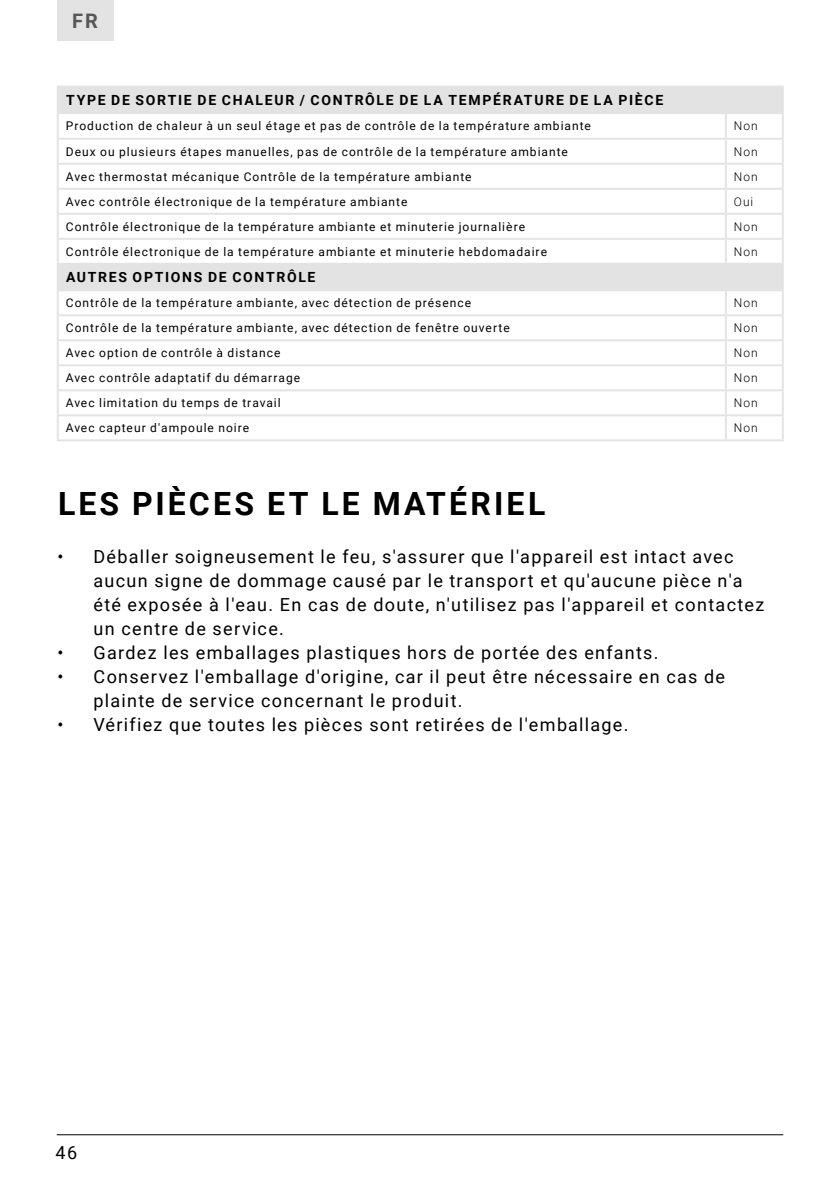
<style>
.page{position:relative;width:840px;height:1191px;background:#fff}
.page>*{position:absolute;margin:0;border:0;box-sizing:border-box;transform-origin:0 0}
.t1{font:700 32px "Roboto";letter-spacing:.1em;color:#000}
.t2{font:700 20px "Roboto";color:#575756}
.t3{font:18px/24px "Roboto";letter-spacing:.07em;color:#000}
.t4{font:700 14px "Roboto";letter-spacing:.12em;color:#000}
.t5{font:12px "Roboto";letter-spacing:.085em;color:#000}
.t6{font:300 12px "Roboto";letter-spacing:.085em;color:#000}
</style>
<div class="page">
<div style="left:57px;top:0;width:56px;height:41px;background:#e3e3e3"></div>
<hr style="left:57px;top:1134px;width:725px;height:1px;background:#000">
<div style="left:59px;top:88px;width:722px;height:24px;background:#e3e3e3"></div>
<div style="left:59px;top:265px;width:722px;height:24px;background:#e3e3e3"></div>
<hr style="left:57px;top:86px;width:668px;height:2px;background:#e3e3e3">
<hr style="left:57px;top:88px;width:2px;height:24px;background:#e3e3e3">
<hr style="left:57px;top:112px;width:668px;height:2px;background:#e3e3e3">
<hr style="left:57px;top:114px;width:2px;height:24px;background:#e3e3e3">
<hr style="left:57px;top:138px;width:668px;height:2px;background:#e3e3e3">
<hr style="left:57px;top:140px;width:2px;height:23px;background:#e3e3e3">
<hr style="left:57px;top:163px;width:668px;height:2px;background:#e3e3e3">
<hr style="left:57px;top:165px;width:2px;height:23px;background:#e3e3e3">
<hr style="left:57px;top:188px;width:668px;height:2px;background:#e3e3e3">
<hr style="left:57px;top:190px;width:2px;height:23px;background:#e3e3e3">
<hr style="left:57px;top:215px;width:2px;height:23px;background:#e3e3e3">
<hr style="left:57px;top:240px;width:2px;height:23px;background:#e3e3e3">
<hr style="left:57px;top:291px;width:2px;height:23px;background:#e3e3e3">
<hr style="left:57px;top:316px;width:2px;height:23px;background:#e3e3e3">
<hr style="left:57px;top:341px;width:2px;height:23px;background:#e3e3e3">
<hr style="left:57px;top:366px;width:2px;height:23px;background:#e3e3e3">
<hr style="left:57px;top:391px;width:2px;height:23px;background:#e3e3e3">
<hr style="left:57px;top:416px;width:2px;height:23px;background:#e3e3e3">
<hr style="left:725px;top:86px;width:58px;height:2px;background:#e3e3e3">
<hr style="left:724px;top:88px;width:2px;height:24px;background:#e3e3e3">
<hr style="left:781px;top:88px;width:2px;height:24px;background:#e3e3e3">
<hr style="left:725px;top:112px;width:58px;height:2px;background:#e3e3e3">
<hr style="left:724px;top:114px;width:2px;height:24px;background:#e3e3e3">
<hr style="left:781px;top:114px;width:2px;height:24px;background:#e3e3e3">
<hr style="left:725px;top:138px;width:58px;height:2px;background:#e3e3e3">
<hr style="left:724px;top:140px;width:2px;height:23px;background:#e3e3e3">
<hr style="left:781px;top:140px;width:2px;height:23px;background:#e3e3e3">
<hr style="left:725px;top:163px;width:58px;height:2px;background:#e3e3e3">
<hr style="left:724px;top:165px;width:2px;height:23px;background:#e3e3e3">
<hr style="left:781px;top:165px;width:2px;height:23px;background:#e3e3e3">
<hr style="left:725px;top:188px;width:58px;height:2px;background:#e3e3e3">
<hr style="left:724px;top:190px;width:2px;height:23px;background:#e3e3e3">
<hr style="left:781px;top:190px;width:2px;height:23px;background:#e3e3e3">
<hr style="left:724px;top:215px;width:2px;height:23px;background:#e3e3e3">
<hr style="left:781px;top:215px;width:2px;height:23px;background:#e3e3e3">
<hr style="left:724px;top:240px;width:2px;height:23px;background:#e3e3e3">
<hr style="left:781px;top:240px;width:2px;height:23px;background:#e3e3e3">
<hr style="left:724px;top:291px;width:2px;height:23px;background:#e3e3e3">
<hr style="left:781px;top:291px;width:2px;height:23px;background:#e3e3e3">
<hr style="left:724px;top:316px;width:2px;height:23px;background:#e3e3e3">
<hr style="left:781px;top:316px;width:2px;height:23px;background:#e3e3e3">
<hr style="left:724px;top:341px;width:2px;height:23px;background:#e3e3e3">
<hr style="left:781px;top:341px;width:2px;height:23px;background:#e3e3e3">
<hr style="left:724px;top:366px;width:2px;height:23px;background:#e3e3e3">
<hr style="left:781px;top:366px;width:2px;height:23px;background:#e3e3e3">
<hr style="left:724px;top:391px;width:2px;height:23px;background:#e3e3e3">
<hr style="left:781px;top:391px;width:2px;height:23px;background:#e3e3e3">
<hr style="left:724px;top:416px;width:2px;height:23px;background:#e3e3e3">
<hr style="left:781px;top:416px;width:2px;height:23px;background:#e3e3e3">
<hr style="left:57px;top:213px;width:668px;height:2px;background:#e3e3e3">
<hr style="left:725px;top:213px;width:58px;height:2px;background:#e3e3e3">
<hr style="left:57px;top:238px;width:668px;height:2px;background:#e3e3e3">
<hr style="left:725px;top:238px;width:58px;height:2px;background:#e3e3e3">
<hr style="left:57px;top:314px;width:668px;height:2px;background:#e3e3e3">
<hr style="left:725px;top:314px;width:58px;height:2px;background:#e3e3e3">
<hr style="left:57px;top:339px;width:668px;height:2px;background:#e3e3e3">
<hr style="left:725px;top:339px;width:58px;height:2px;background:#e3e3e3">
<hr style="left:57px;top:364px;width:668px;height:2px;background:#e3e3e3">
<hr style="left:725px;top:364px;width:58px;height:2px;background:#e3e3e3">
<hr style="left:57px;top:389px;width:668px;height:2px;background:#e3e3e3">
<hr style="left:725px;top:389px;width:58px;height:2px;background:#e3e3e3">
<hr style="left:57px;top:414px;width:668px;height:2px;background:#e3e3e3">
<hr style="left:725px;top:414px;width:58px;height:2px;background:#e3e3e3">
<hr style="left:57px;top:439px;width:668px;height:2px;background:#e3e3e3">
<hr style="left:725px;top:439px;width:58px;height:2px;background:#e3e3e3">
<hr style="left:57px;top:263px;width:668px;height:2px;background:#e3e3e3">
<hr style="left:57px;top:265px;width:2px;height:24px;background:#e3e3e3">
<hr style="left:57px;top:289px;width:668px;height:2px;background:#e3e3e3">
<hr style="left:725px;top:263px;width:58px;height:2px;background:#e3e3e3">
<hr style="left:724px;top:265px;width:2px;height:24px;background:#e3e3e3">
<hr style="left:781px;top:265px;width:2px;height:24px;background:#e3e3e3">
<hr style="left:725px;top:289px;width:58px;height:2px;background:#e3e3e3">
<h2 class="t2" style="left:72px;top:7px;width:27px">FR</h2>
<p class="t4" style="left:66px;top:90px;width:598px">TYPE DE SORTIE DE CHALEUR / CONTRÔLE DE LA TEMPÉRATURE DE LA PIÈCE</p>
<p class="t5" style="left:66px;top:118px;width:526px">Production de chaleur à un seul étage et pas de contrôle de la température ambiante</p>
<p class="t6" style="left:733px;top:118px;width:25px">Non</p>
<p class="t5" style="left:66px;top:143px;width:503px">Deux ou plusieurs étapes manuelles, pas de contrôle de la température ambiante</p>
<p class="t6" style="left:733px;top:143px;width:25px">Non</p>
<p class="t5" style="left:66px;top:168px;width:407px">Avec thermostat mécanique Contrôle de la température ambiante</p>
<p class="t6" style="left:733px;top:168px;width:25px">Non</p>
<p class="t5" style="left:66px;top:193px;width:343px">Avec contrôle électronique de la température ambiante</p>
<p class="t6" style="left:733px;top:193px;width:21px">Oui</p>
<p class="t5" style="left:66px;top:218px;width:460px">Contrôle électronique de la température ambiante et minuterie journalière</p>
<p class="t6" style="left:733px;top:218px;width:25px">Non</p>
<p class="t5" style="left:66px;top:243px;width:482px">Contrôle électronique de la température ambiante et minuterie hebdomadaire</p>
<p class="t6" style="left:733px;top:243px;width:25px">Non</p>
<p class="t4" style="left:66px;top:267px;width:251px">AUTRES OPTIONS DE CONTRÔLE</p>
<p class="t5" style="left:66px;top:295px;width:407px">Contrôle de la température ambiante, avec détection de présence</p>
<p class="t6" style="left:733px;top:295px;width:25px">Non</p>
<p class="t5" style="left:66px;top:320px;width:445px">Contrôle de la température ambiante, avec détection de fenêtre ouverte</p>
<p class="t6" style="left:733px;top:320px;width:25px">Non</p>
<p class="t5" style="left:66px;top:345px;width:216px">Avec option de contrôle à distance</p>
<p class="t6" style="left:733px;top:345px;width:25px">Non</p>
<p class="t5" style="left:66px;top:370px;width:236px">Avec contrôle adaptatif du démarrage</p>
<p class="t6" style="left:733px;top:370px;width:25px">Non</p>
<p class="t5" style="left:66px;top:395px;width:216px">Avec limitation du temps de travail</p>
<p class="t6" style="left:733px;top:395px;width:25px">Non</p>
<p class="t5" style="left:66px;top:420px;width:185px">Avec capteur d'ampoule noire</p>
<p class="t6" style="left:733px;top:420px;width:25px">Non</p>
<h1 class="t1" style="left:58px;top:481px;width:488px">LES PIÈCES ET LE MATÉRIEL</h1>
<p class="t3" style="left:93px;top:543px;width:672px;text-indent:-36px">• Déballer soigneusement le feu, s'assurer que l'appareil est intact avec aucun signe de dommage causé par le transport et qu'aucune pièce n'a été exposée à l'eau. En cas de doute, n'utilisez pas l'appareil et contactez un centre de service.</p>
<h3 class="t3" style="left:57px;top:639px;width:602px">• Gardez les emballages plastiques hors de portée des enfants.</h3>
<h3 class="t3" style="left:93px;top:663px;width:632px;text-indent:-36px">• Conservez l'emballage d'origine, car il peut être nécessaire en cas de plainte de service concernant le produit.</h3>
<h3 class="t3" style="left:57px;top:711px;width:572px">• Vérifiez que toutes les pièces sont retirées de l'emballage.</h3>
<h3 class="t3" style="left:55px;top:1140px;width:24px">46</h3>
</div>
